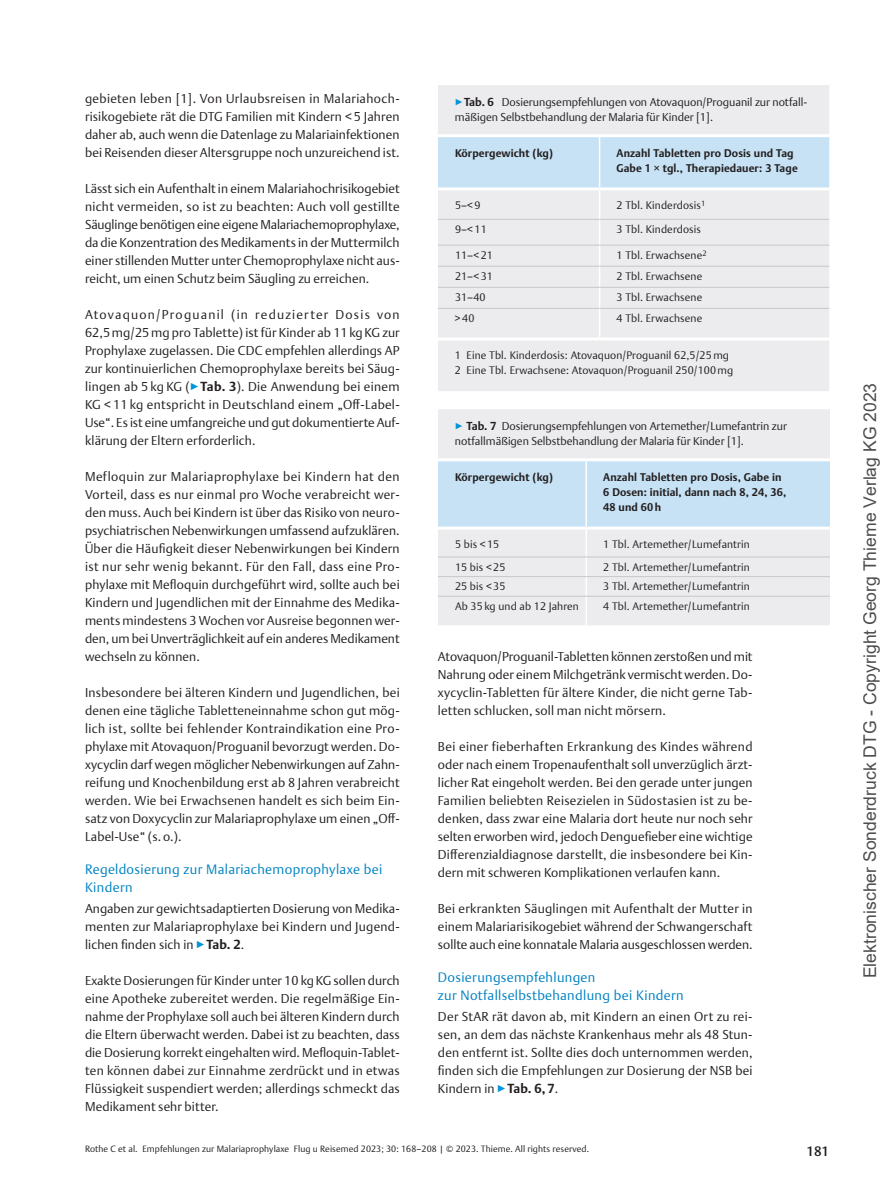
<style>
.page{position:relative;width:893px;height:1191px;background:#fff}
.page>*{position:absolute;margin:0;border:0;box-sizing:border-box;transform-origin:0 0}
.t1{font:17.55px "Arial";color:rgb(0 0 0/.7)}
.t2{font:300 13.5px/18px "Thieme Argo 2011";letter-spacing:.025em;color:#0082c3}
.t3{font:500 13.5px "Thieme Argo 2011";color:#231f20}
.t4{font:300 12.75px/18px "Thieme Argo 2011";letter-spacing:.01em;color:#231f20;text-align:justify}
.t5{font:300 11.25px/15px "Thieme Argo 2011";color:#231f20}
.t6{font:300 10.8px/15px "Thieme Argo 2011";letter-spacing:.01em;color:#231f20}
.t7{font:700 10.8px/15px "Thieme Argo 2011";letter-spacing:.01em;color:#231f20}
.t8{font:300 9px "Thieme Argo 2011";letter-spacing:.01em;color:#231f20}
.s1{color:#0095d9}
.s2{font-weight:700}
</style>
<div class="page">
<div style="left:438px;top:85px;width:391px;height:306px;background:#ececee"></div>
<svg style="left:438px;top:137px;width:391px;height:200px"></svg>
<hr style="left:438px;top:245px;width:162px;height:1px;background:#c7c8ca">
<hr style="left:600px;top:245px;width:229px;height:1px;background:#c7c8ca">
<hr style="left:438px;top:266px;width:162px;height:1px;background:#c7c8ca">
<hr style="left:600px;top:266px;width:229px;height:1px;background:#c7c8ca">
<hr style="left:438px;top:287px;width:162px;height:1px;background:#c7c8ca">
<hr style="left:600px;top:287px;width:229px;height:1px;background:#c7c8ca">
<hr style="left:438px;top:134px;width:162px;height:3px;background:#fff">
<hr style="left:600px;top:134px;width:229px;height:3px;background:#fff">
<hr style="left:438px;top:187px;width:162px;height:3px;background:#fff">
<hr style="left:600px;top:187px;width:229px;height:3px;background:#fff">
<hr style="left:438px;top:219px;width:162px;height:1px;background:#c7c8ca">
<hr style="left:600px;top:219px;width:229px;height:1px;background:#c7c8ca">
<hr style="left:438px;top:308px;width:162px;height:1px;background:#c7c8ca">
<hr style="left:600px;top:308px;width:229px;height:1px;background:#c7c8ca">
<hr style="left:438px;top:337px;width:162px;height:3px;background:#fff">
<hr style="left:600px;top:337px;width:229px;height:3px;background:#fff">
<div style="left:438px;top:409px;width:392px;height:216px;background:#ececee"></div>
<div style="left:438px;top:461px;width:392px;height:65px;background:#c7e2f5"></div>
<hr style="left:585px;top:461px;width:2px;height:65px;background:#fff">
<hr style="left:585px;top:529px;width:2px;height:27px;background:#fff">
<svg style="left:585px;top:557px;width:2px;height:39px"></svg>
<hr style="left:585px;top:596px;width:2px;height:29px;background:#fff">
<hr style="left:438px;top:576px;width:148px;height:1px;background:#c7c8ca">
<hr style="left:586px;top:576px;width:244px;height:1px;background:#c7c8ca">
<hr style="left:438px;top:458px;width:148px;height:3px;background:#fff">
<hr style="left:586px;top:458px;width:244px;height:3px;background:#fff">
<hr style="left:438px;top:526px;width:148px;height:3px;background:#fff">
<hr style="left:586px;top:526px;width:244px;height:3px;background:#fff">
<hr style="left:438px;top:556px;width:148px;height:1px;background:#c7c8ca">
<hr style="left:586px;top:556px;width:244px;height:1px;background:#c7c8ca">
<hr style="left:438px;top:596px;width:148px;height:1px;background:#c7c8ca">
<hr style="left:586px;top:596px;width:244px;height:1px;background:#c7c8ca">
<p class="t4" style="left:85px;top:89px;width:316px">gebieten leben [1]. Von Urlaubsreisen in Malariahoch&shy;risikogebiete rät die DTG Familien mit Kindern &lt; 5 Jahren daher ab, auch wenn die Datenlage zu Malariainfektionen bei Reisenden dieser Altersgruppe noch unzureichend ist.</p>
<p class="t4" style="left:85px;top:179px;width:316px">Lässt sich ein Aufenthalt in einem Malariahochrisikogebiet nicht vermeiden, so ist zu beachten: Auch voll gestillte Säuglinge benötigen eine eigene Malariachemoprophylaxe, da die Konzentration des Medikaments in der Muttermilch einer stillenden Mutter unter Chemoprophylaxe nicht aus&shy;reicht, um einen Schutz beim Säugling zu erreichen.</p>
<p class="t4" style="left:85px;top:305px;width:316px">Atovaquon/Proguanil (in reduzierter Dosis von 62,5 mg/25 mg pro Tablette) ist für Kinder ab 11 kg KG zur Prophylaxe zugelassen. Die CDC empfehlen allerdings AP zur kontinuierlichen Chemoprophylaxe bereits bei Säug&shy;lingen ab 5 kg KG (<span class="s1">▶</span><span class="s2">Tab. 3</span>). Die Anwendung bei einem KG &lt; 11 kg entspricht in Deutschland einem „Off-Label-Use“. Es ist eine umfangreiche und gut dokumentierte Auf&shy;klärung der Eltern erforderlich.</p>
<p class="t4" style="left:85px;top:467px;width:316px">Mefloquin zur Malariaprophylaxe bei Kindern hat den Vorteil, dass es nur einmal pro Woche verabreicht wer&shy;den muss. Auch bei Kindern ist über das Risiko von neuro&shy;psychiatrischen Nebenwirkungen umfassend aufzuklären.<br>Über die Häufigkeit dieser Nebenwirkungen bei Kindern ist nur sehr wenig bekannt. Fü r den Fall, dass eine Pro&shy;phylaxe mit Mefloquin durchgeführt wird, sollte auch bei Kindern und Jugendlichen mit der Einnahme des Medika&shy;ments mindestens 3 Wochen vor Ausreise begonnen wer&shy;den, um bei Unverträglichkeit auf ein anderes Medikament wechseln zu können.</p>
<p class="t4" style="left:85px;top:683px;width:316px">Insbesondere bei älteren Kindern und Jugendlichen, bei denen eine tägliche Tabletteneinnahme schon gut mög&shy;lich ist, sollte bei fehlender Kontraindikation eine Pro&shy;phylaxe mit Atovaquon/Proguanil bevorzugt werden. Do&shy;xycyclin darf wegen möglicher Nebenwirkungen auf Zahn&shy;reifung und Knochenbildung erst ab 8 Jahren verabreicht werden. Wie bei Erwachsenen handelt es sich beim Ein&shy;satz von Doxycyclin zur Malariaprophylaxe um einen „Off-Label-Use“ (s. o.).</p>
<p class="t2" style="left:85px;top:860px;width:299px">Regeldosierung zur Malariachemoprophylaxe bei<br>Kindern</p>
<p class="t4" style="left:85px;top:899px;width:316px">Angaben zur gewichtsadaptierten Dosierung von Medika&shy;menten zur Malariaprophylaxe bei Kindern und Jugend&shy;lichen finden sich in <span class="s1">▶</span><span class="s2">Tab. 2</span>.</p>
<p class="t4" style="left:85px;top:971px;width:316px">Exakte Dosierungen fü r Kinder unter 10 kgKG sollen durch eine Apotheke zubereitet werden. Die regelmäßige Ein&shy;nahme der Prophylaxe soll auch bei älteren Kindern durch die Eltern überwacht werden. Dabei ist zu beachten, dass die Dosierung korrekt eingehalten wird. Mefloquin-Tablet&shy;ten können dabei zur Einnahme zerdrückt und in etwas Flüssigkeit suspendiert werden; allerdings schmeckt das Medikament sehr bitter.</p>
<p class="t5" style="left:455px;top:94px;width:354px"><span class="s1">▶</span><span class="s2">Tab. 6</span> Dosierungsempfehlungen von Atovaquon/Proguanil zur notfall&shy;mäßigen Selbstbehandlung der Malaria für Kinder [1].</p>
<p class="t7" style="left:455px;top:145px;width:100px">Körpergewicht (kg)</p>
<p class="t7" style="left:617px;top:145px;width:183px">Anzahl Tabletten pro Dosis und Tag<br>Gabe 1 × tgl., Therapiedauer: 3 Tage</p>
<p class="t6" style="left:455px;top:198px;width:27px">5–&lt; 9</p>
<p class="t6" style="left:617px;top:198px;width:90px">2 Tbl. Kinderdosis<sup>1</sup></p>
<p class="t6" style="left:455px;top:221px;width:33px">9–&lt; 11</p>
<p class="t6" style="left:617px;top:221px;width:86px">3 Tbl. Kinderdosis</p>
<p class="t6" style="left:455px;top:247px;width:39px">11–&lt; 21</p>
<p class="t6" style="left:617px;top:247px;width:92px">1 Tbl. Erwachsene<sup>2</sup></p>
<p class="t6" style="left:455px;top:268px;width:39px">21–&lt; 31</p>
<p class="t6" style="left:617px;top:268px;width:87px">2 Tbl. Erwachsene</p>
<p class="t6" style="left:455px;top:289px;width:32px">31–40</p>
<p class="t6" style="left:617px;top:289px;width:87px">3 Tbl. Erwachsene</p>
<p class="t6" style="left:455px;top:310px;width:21px">&gt; 40</p>
<p class="t6" style="left:617px;top:310px;width:87px">4 Tbl. Erwachsene</p>
<p class="t6" style="left:455px;top:347px;width:280px">1 Eine Tbl. Kinderdosis: Atovaquon/Proguanil 62,5/25 mg<br>2 Eine Tbl. Erwachsene: Atovaquon/Proguanil 250/100 mg</p>
<p class="t5" style="left:455px;top:418px;width:333px"><span class="s1">▶</span> <span class="s2">Tab. 7</span> Dosierungsempfehlungen von Artemether/Lumefantrin zur notfallmäßigen Selbstbehandlung der Malaria für Kinder [1].</p>
<p class="t7" style="left:455px;top:469px;width:100px">Körpergewicht (kg)</p>
<p class="t7" style="left:603px;top:469px;width:184px">Anzahl Tabletten pro Dosis, Gabe in<br>6 Dosen: initial, dann nach 8, 24, 36,<br>48 und 60h</p>
<p class="t6" style="left:455px;top:537px;width:46px">5 bis &lt; 15</p>
<p class="t6" style="left:603px;top:537px;width:148px">1 Tbl. Artemether/Lumefantrin</p>
<p class="t6" style="left:455px;top:559px;width:52px">15 bis &lt; 25</p>
<p class="t6" style="left:603px;top:559px;width:148px">2 Tbl. Artemether/Lumefantrin</p>
<p class="t6" style="left:455px;top:578px;width:52px">25 bis &lt; 35</p>
<p class="t6" style="left:603px;top:578px;width:148px">3 Tbl. Artemether/Lumefantrin</p>
<p class="t6" style="left:455px;top:598px;width:125px">Ab 35 kg und ab 12 Jahren</p>
<p class="t6" style="left:603px;top:598px;width:148px">4 Tbl. Artemether/Lumefantrin</p>
<p class="t4" style="left:438px;top:647px;width:316px">Atovaquon/Proguanil-Tabletten können zerstoßen und mit Nahrung oder einem Milchgetränk vermischt werden. Do&shy;xycyclin-Tabletten für ältere Kinder, die nicht gerne Tab&shy;letten schlucken, soll man nicht mörsern.</p>
<p class="t4" style="left:438px;top:737px;width:316px">Bei einer fieberhaften Erkrankung des Kindes während oder nach einem Tropenaufenthalt soll unverzüglich ärzt&shy;licher Rat eingeholt werden. Bei den gerade unter jungen Familien beliebten Reisezielen in Südostasien ist zu be&shy;denken, dass zwar eine Malaria dort heute nur noch sehr selten erworben wird, jedoch Denguefieber eine wichtige Differenzialdiagnose darstellt, die insbesondere bei Kin&shy;dern mit schweren Komplikationen verlaufen kann.</p>
<p class="t4" style="left:438px;top:899px;width:316px">Bei erkrankten Säuglingen mit Aufenthalt der Mutter in einem Malariarisikogebiet während der Schwangerschaft sollte auch eine konnatale Malaria ausgeschlossen werden.</p>
<p class="t2" style="left:438px;top:968px;width:247px">Dosierungsempfehlungen<br>zur Notfallselbstbehandlung bei Kindern</p>
<p class="t4" style="left:438px;top:1007px;width:316px">Der StAR rät davon ab, mit Kindern an einen Ort zu rei&shy;sen, an dem das nächste Krankenhaus mehr als 48 Stun&shy;den entfernt ist. Sollte dies doch unternommen werden, finden sich die Empfehlungen zur Dosierung der NSB bei Kindern in <span class="s1">▶</span><span class="s2">Tab. 6, 7</span>.</p>
<p class="t8" style="left:85px;top:1143px;width:506px">Rothe C et al. Empfehlungen zur Malariaprophylaxe Flug u Reisemed 2023; 30: 168–208 | © 2023. Thieme. All rights reserved.</p>
<p class="t3" style="left:806px;top:1142px;width:24px">181</p>
<h1 class="t1" style="left:858px;top:978px;width:597px;rotate:-90deg">Elektronischer Sonderdruck DTG - Copyright Georg Thieme Verlag KG 2023</h1>
</div>
